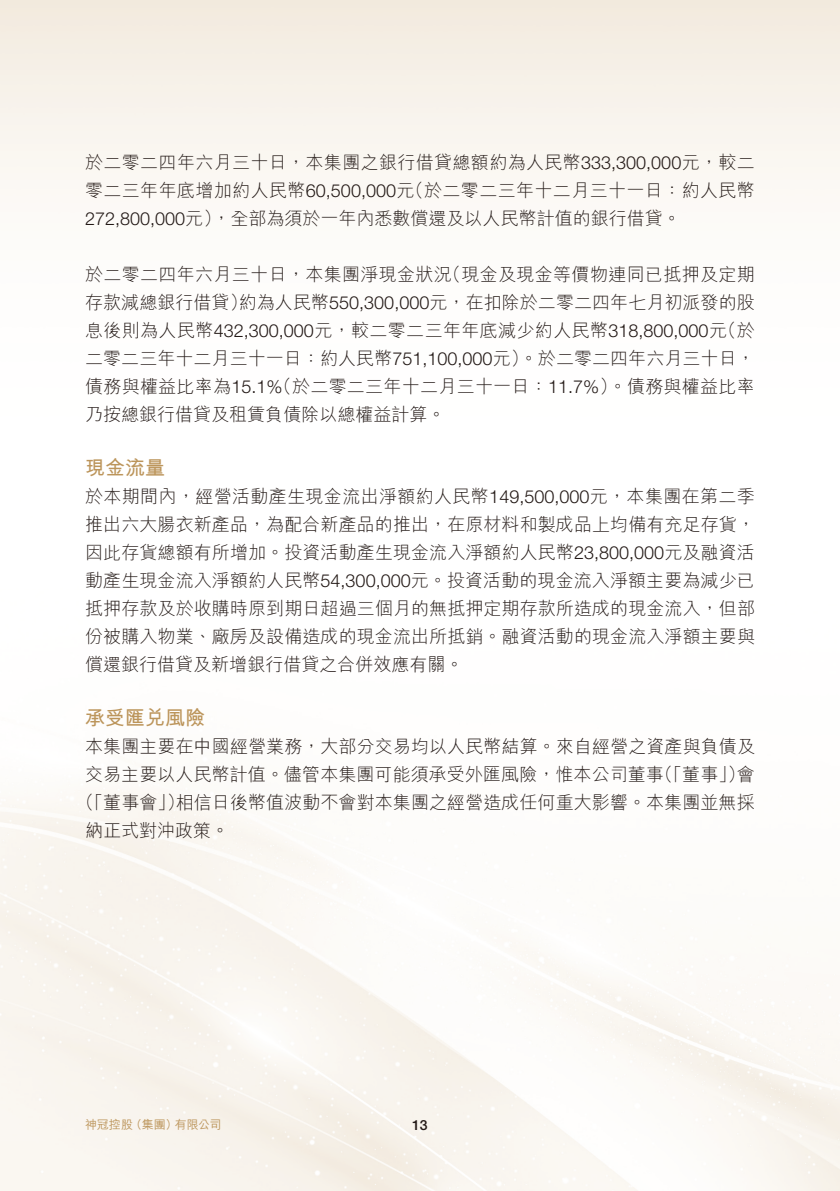
<style>
.page{position:relative;width:840px;height:1191px;background:#fff}
.page>*{position:absolute;margin:0;border:0;box-sizing:border-box;transform-origin:0 0}
.t1{font:700 20px "M Hei HK";color:#bc955b}
.t2{font:300 18px/28px "M Hei HK";letter-spacing:.005em;color:#231916}
.t3{font:500 14px "Helvetica Neue LT Std";color:#231916}
.t4{font:500 12px "M Hei HK";letter-spacing:-.005em;color:#bc955b}
.s1{font-family:"Helvetica Neue LT Std"}
</style>
<div class="page">
<p class="t2" style="left:85px;top:148px;width:671px;text-align:justify">於二零二四年六月三十日，本集團之銀行借貸總額約為人民幣<span class="s1">333,300,000</span>元，較二零二三年年底增加約人民幣<span class="s1">60,500,000</span> （元於二零二三年十二月三十一日：約人民幣<span class="s1">272,800,000</span>元，）全部為須於一年內悉數償還及以人民幣計值的銀行借貸。</p>
<p class="t2" style="left:443px;top:260px;width:313px">（現金及現金等價物連同已抵押及定期</p>
<p class="t2" style="left:239px;top:260px;width:517px;text-indent:-154px">於二零二四年六月三十日，本集團淨現金狀況<br>約為人民幣<span class="s1">550,300,000</span>元，在扣除於二零二四年七月初派發的股</p>
<p class="t2" style="left:85px;top:288px;width:164px">存款減總銀行借貸）</p>
<p class="t2" style="left:85px;top:316px;width:670px">息後則為人民幣<span class="s1">432,300,000</span>元，較二零二三年年底減少約人民幣<span class="s1">318,800,000</span> （元於</p>
<p class="t2" style="left:85px;top:344px;width:670px">二零二三年十二月三十一日：約人民幣<span class="s1">751,100,000</span>元）。於二零二四年六月三十日，</p>
<p class="t2" style="left:274px;top:372px;width:482px">（於二零二三年十二月三十一日：<span class="s1">11.7%</span>）。債務與權益比率</p>
<p class="t2" style="left:85px;top:372px;width:362px">債務與權益比率為<span class="s1">15.1%<br></span>乃按總銀行借貸及租賃負債除以總權益計算。</p>
<p class="t1" style="left:85px;top:453px;width:81px">現金流量</p>
<p class="t2" style="left:85px;top:482px;width:671px;text-align:justify">於本期間內，經營活動產生現金流出淨額約人民幣<span class="s1">149,500,000</span>元，本集團在第二季推出六大腸衣新產品，為配合新產品的推出，在原材料和製成品上均備有充足存貨，因此存貨總額有所增加。投資活動產生現金流入淨額約人民幣<span class="s1">23,800,000</span>元及融資活動產生現金流入淨額約人民幣<span class="s1">54,300,000</span>元。投資活動的現金流入淨額主要為減少已抵押存款及於收購時原到期日超過三個月的無抵押定期存款所造成的現金流入，但部份被購入物業、廠房及設備造成的現金流出所抵銷。融資活動的現金流入淨額主要與償還銀行借貸及新增銀行借貸之合併效應有關。</p>
<p class="t1" style="left:85px;top:703px;width:121px">承受匯兌風險</p>
<p class="t2" style="left:85px;top:732px;width:671px;text-align:right">本集團主要在中國經營業務，大部分交易均以人民幣結算。來自經營之資產與負債及會</p>
<p class="t2" style="left:654px;top:760px;width:92px">（「董事」）</p>
<p class="t2" style="left:176px;top:760px;width:580px;text-indent:-91px">交易主要以人民幣計值。儘管本集團可能須承受外匯風險，惟本公司董事<br>相信日後幣值波動不會對本集團之經營造成任何重大影響。本集團並無採</p>
<p class="t2" style="left:85px;top:788px;width:145px;text-indent:-9px">（「董事會」）<br>納正式對沖政策。</p>
<p class="t4" style="left:130px;top:1115px;width:49px">（集團）</p>
<p class="t4" style="left:85px;top:1115px;width:50px">神冠控股</p>
<p class="t4" style="left:175px;top:1115px;width:48px">有限公司</p>
<p class="t3" style="left:412px;top:1116px;width:17px">13</p>
</div>
